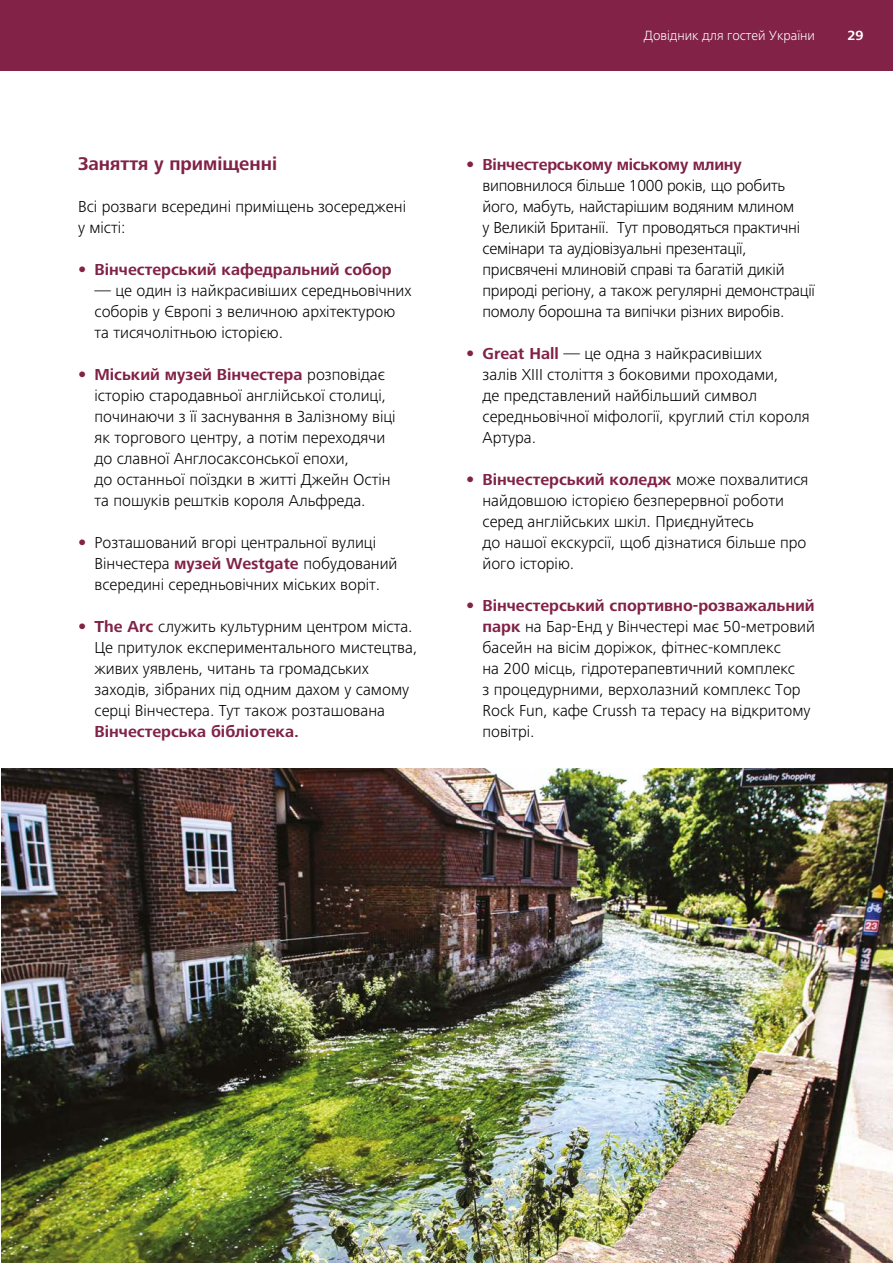
<style>
.page{position:relative;width:893px;height:1263px;background:#fff}
.page>*{position:absolute;margin:0;border:0;box-sizing:border-box;transform-origin:0 0}
.t1{font:700 19.05px "Frutiger Next LTW1 G";color:#812246}
.t2{font:300 16.5px/21px "Frutiger Next LTW1 G";color:#000}
.t3{font:700 16.5px "Frutiger Next LTW1 G";color:#812246}
.t4{font:300 13.8px "Frutiger Next LTW1 G";color:#fff}
.t5{font:700 13.8px "Frutiger Next LTW1 G";color:#fff}
.s1{font-family:"Frutiger LT Com";font-weight:300}
.s2{font-family:"Frutiger LT Com";color:#812246}
.s3{font-weight:700;color:#812246}
</style>
<div class="page">
<div style="left:0;top:0;width:893px;height:70px;background:#812246"></div>
<img style="left:2px;top:769px;width:891px;height:494px">
<p class="t1" style="left:78px;top:152px;width:201px">Заняття у приміщенні</p>
<p class="t2" style="left:78px;top:196px;width:330px">Всі розваги всередині приміщень зосереджені у місті:</p>
<p class="t3" style="left:78px;top:260px;width:315px"><span class="s1">•</span> Вінчестерський кафедральний собор</p>
<p class="t2" style="left:94px;top:280px;width:318px">— це один із найкрасивіших середньовічних соборів у Європі з величною архітектурою та тисячолітньою історією.</p>
<p class="t2" style="left:94px;top:364px;width:303px;text-indent:-16px"><span class="s2">•</span> <span class="s3">Міський музей Вінчестера</span> розповідає історію стародавньої англійської столиці, починаючи з її заснування в Залізному віці як торгового центру, а потім переходячи до славної Англосаксонської епохи,<br>до останньої поїздки в житті Джейн Остін та пошуків рештків короля Альфреда.</p>
<p class="t2" style="left:94px;top:532px;width:304px;text-indent:-16px"><span class="s2">•</span> Розташований вгорі центральної вулиці<br>Вінчестера <span class="s3">музей Westgate</span> побудований всередині середньовічних міських воріт.</p>
<p class="t2" style="left:94px;top:616px;width:324px;text-indent:-16px"><span class="s2">•</span> <span class="s3">The Arc</span> служить культурним центром міста.<br>Це притулок експериментального мистецтва, живих уявлень, читань та громадських заходів, зібраних під одним дахом у самому серці Вінчестера. Тут також розташована <span class="s3">Вінчестерська бібліотека.</span></p>
<p class="t4" style="left:644px;top:28px;width:173px">Довідник для гостей України</p>
<p class="t5" style="left:847px;top:28px;width:18px">29</p>
<p class="t2" style="left:482px;top:154px;width:334px;text-indent:-16px"><span class="s2">•</span> <span class="s3">Вінчестерському міському млину </span>виповнилося більше 1000 років, що робить його, мабуть, найстарішим водяним млином<br>у Великій Британії. Тут проводяться практичні семінари та аудіовізуальні презентації, присвячені млиновій справі та багатій дикій природі регіону, а також регулярні демонстрації помолу борошна та випічки різних виробів.</p>
<p class="t2" style="left:482px;top:343px;width:329px;text-indent:-16px"><span class="s2">•</span> <span class="s3">Great Hall</span> — це одна з найкрасивіших<br>залів XIII століття з боковими проходами,<br>де представлений найбільший символ середньовічної міфології, круглий стіл короля Артура.</p>
<p class="t2" style="left:482px;top:469px;width:328px;text-indent:-16px"><span class="s2">•</span> <span class="s3">Вінчестерський коледж</span> може похвалитися найдовшою історією безперервної роботи серед англійських шкіл. Приєднуйтесь<br>до нашої екскурсії, щоб дізнатися більше про його історію.</p>
<p class="t2" style="left:482px;top:595px;width:334px;text-indent:-16px"><span class="s2">•</span> <span class="s3">Вінчестерський спортивно-розважальний парк</span> на Бар-Енд у Вінчестері має 50-метровий басейн на вісім доріжок, фітнес-комплекс<br>на 200 місць, гідротерапевтичний комплекс<br>з процедурними, верхолазний комплекс Top Rock Fun, кафе Crussh та терасу на відкритому повітрі.</p>
</div>
